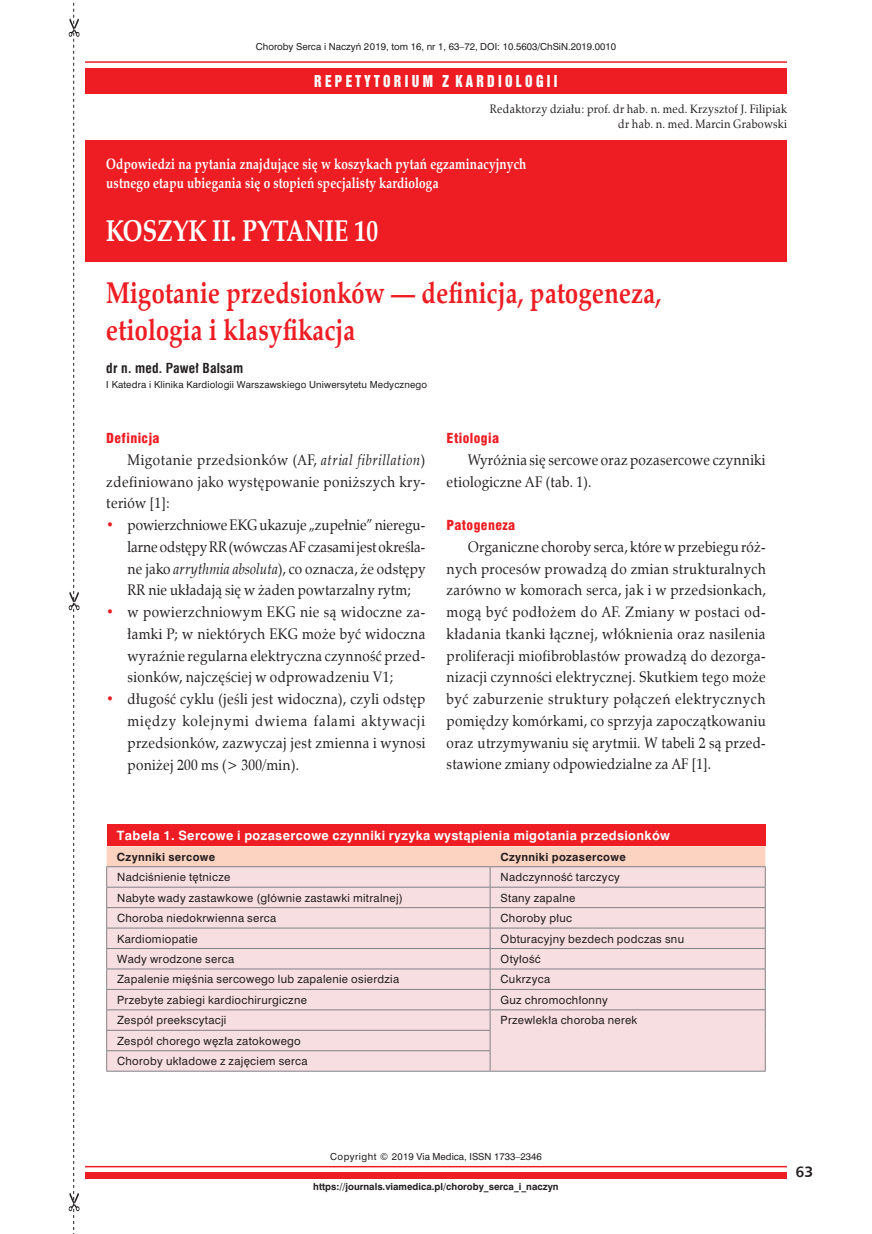
<style>
.page{position:relative;width:872px;height:1234px;background:#fff}
.page>*{position:absolute;margin:0;border:0;box-sizing:border-box;transform-origin:0 0}
._04_-_Tytul_art{font:700 30px/36.6px "Zapf Calligr EU";letter-spacing:.01em;color:#ee1d23;scale:.8 1}
._03_-_PYTANIE_i_KOSZ{font:700 30px "Zapf Calligr EU";color:#fff;scale:.8 1}
.TXT2_-_Tekst_-_nastę{font:15px/21.8px "Zapf Calligr EU";letter-spacing:.02em;color:#231f20;text-align:justify;scale:.9 1}
._02_-_Nad_Tytułem{font:700 15px/18.3px "Zapf Calligr EU";letter-spacing:.01em;color:#fff;scale:.8 1}
.t1{font:15px "Swis 921 EU";color:#fff;scale:.9 1}
.t2{font:700 15px "Humnst 777 EU";color:#231f20}
.S_-_Śródtytuł_1{font:13.5px "Swis 721 Blk Cn EU";letter-spacing:.025em;color:#ee1d23}
._01_-_Autorzy{font:700 13.5px "Swis 721 Cn EU";letter-spacing:.01em;color:#231f20}
.redaktorzy_działu{font:12px "Zapf Calligr EU";letter-spacing:.025em;color:#231f20;scale:.9 1}
.T1_-_Tabela_-_tytuł{font:700 12px "Swis 721 PL";letter-spacing:.03em;color:#fff}
.T3_-_Tabela_-_tekst{font:10.5px "Swis 721 PL";letter-spacing:.03em;color:#231f20}
.T2_-_Tabela_-_nagłów{font:700 10.5px "Swis 721 PL";letter-spacing:.03em;color:#231f20}
._02_-_Kliniki{font:9px "Swis 721 PL";letter-spacing:.015em;color:#231f20}
.t3{font:700 9px "Swis 721 PL";color:#231f20}
.s1{font-style:italic}
.s2{font-weight:700;color:#ee1d23}
</style>
<div class="page">
<div style="left:85px;top:1171px;width:702px;height:7px;background:#ee1d23"></div>
<hr style="left:85px;top:1165px;width:702px;height:2px;background:#ee1d23">
<div style="left:85px;top:68px;width:702px;height:26px;background:#ee1d23"></div>
<hr style="left:85px;top:61px;width:702px;height:2px;background:#ee1d23">
<svg style="left:69px;top:2px;width:10px;height:1228px"></svg>
<div style="left:85px;top:140px;width:702px;height:121px;background:#ee1d23"></div>
<div style="left:85px;top:197px;width:702px;height:65px;background:#ee1d23"></div>
<div style="left:107px;top:824px;width:658px;height:22px;background:#ee1d23"></div>
<svg style="left:106px;top:846px;width:660px;height:224px;background:#efd7d7"></svg>
<hr style="left:106px;top:1070px;width:384px;height:1px;background:#808285">
<hr style="left:490px;top:1070px;width:275px;height:1px;background:#808285">
<p class="_02_-_Kliniki" style="left:256px;top:40px;width:361px">Choroby Serca i Naczyń 2019, tom 16, nr 1, 63–72, DOI: 10.5603/ChSiN.2019.0010</p>
<p class="t1" style="left:314px;top:71px;width:272px">R E P E T Y T O R I U M Z K A R D I O L O G I I</p>
<p class="redaktorzy_działu" style="left:490px;top:101px;width:332px">Redaktorzy działu: prof. dr hab. n. med. Krzysztof J. Filipiak</p>
<p class="redaktorzy_działu" style="left:618px;top:116px;width:189px">dr hab. n. med. Marcin Grabowski</p>
<p class="_02_-_Nad_Tytułem" style="left:106px;top:156px;width:527px">Odpowiedzi na pytania znajdujące się w koszykach pytań egzaminacyjnych ustnego etapu ubiegania się o stopień specjalisty kardiologa</p>
<p class="_03_-_PYTANIE_i_KOSZ" style="left:106px;top:212px;width:341px">KOSZYK II. PYTANIE 10</p>
<p class="_04_-_Tytul_art" style="left:106px;top:276px;width:695px">Migotanie przedsionków — definicja, patogeneza, etiologia i klasyfikacja</p>
<p class="_01_-_Autorzy" style="left:106px;top:360px;width:138px">dr n. med. Paweł Balsam</p>
<p class="_02_-_Kliniki" style="left:106px;top:379px;width:322px">I Katedra i Klinika Kardiologii Warszawskiego Uniwersytetu Medycznego</p>
<p class="S_-_Śródtytuł_1" style="left:106px;top:429px;width:55px">Definicja</p>
<p class="TXT2_-_Tekst_-_nastę" style="left:106px;top:449px;width:356px;text-indent:21px">Migotanie przedsionków (AF, <span class="s1">atrial fibrillation</span>) zdefiniowano jako występowanie poniższych kry&shy;teriów [1]:</p>
<p class="TXT2_-_Tekst_-_nastę" style="left:128px;top:514px;width:332px;text-indent:-21px"><span class="s2">•</span> powierzchniowe EKG ukazuje „zupełnie” nieregu&shy;larne odstępy RR (wówczas AF czasami jest określa&shy;ne jako <span class="s1">arrythmia absoluta</span>), co oznacza, że odstępy RR nie układają się w żaden powtarzalny rytm;</p>
<p class="TXT2_-_Tekst_-_nastę" style="left:128px;top:601px;width:332px;text-indent:-21px"><span class="s2">•</span> w powierzchniowym EKG nie są widoczne za&shy;łamki P; w niektórych EKG może być widoczna wyraźnie regularna elektryczna czynność przed&shy;sionków, najczęściej w odprowadzeniu V1;</p>
<p class="TXT2_-_Tekst_-_nastę" style="left:128px;top:688px;width:332px;text-indent:-21px"><span class="s2">•</span> długość cyklu (jeśli jest widoczna), czyli odstęp między kolejnymi dwiema falami aktywacji przedsionków, zazwyczaj jest zmienna i wynosi poniżej 200 ms (&gt; 300/min).</p>
<p class="S_-_Śródtytuł_1" style="left:446px;top:429px;width:54px">Etiologia</p>
<p class="TXT2_-_Tekst_-_nastę" style="left:446px;top:449px;width:356px;text-indent:21px">Wyróżnia się sercowe oraz pozasercowe czynniki etiologiczne AF (tab. 1).</p>
<p class="S_-_Śródtytuł_1" style="left:446px;top:516px;width:70px">Patogeneza</p>
<p class="TXT2_-_Tekst_-_nastę" style="left:446px;top:536px;width:356px;text-indent:21px">Organiczne choroby serca, które w przebiegu róż&shy;nych procesów prowadzą do zmian strukturalnych zarówno w komorach serca, jak i w przedsionkach, mogą być podłożem do AF. Zmiany w postaci od&shy;kładania tkanki łącznej, włóknienia oraz nasilenia proliferacji miofibroblastów prowadzą do dezorga&shy;nizacji czynności elektrycznej. Skutkiem tego może być zaburzenie struktury połączeń elektrycznych pomiędzy komórkami, co sprzyja zapoczątkowaniu oraz utrzymywaniu się arytmii. W tabeli 2 są przed&shy;stawione zmiany odpowiedzialne za AF [1].</p>
<p class="T1_-_Tabela_-_tytuł" style="left:117px;top:827px;width:554px">Tabela 1. Sercowe i pozasercowe czynniki ryzyka wystąpienia migotania przedsionków</p>
<p class="T2_-_Tabela_-_nagłów" style="left:117px;top:849px;width:100px">Czynniki sercowe</p>
<p class="T2_-_Tabela_-_nagłów" style="left:500px;top:849px;width:127px">Czynniki pozasercowe</p>
<p class="T3_-_Tabela_-_tekst" style="left:117px;top:870px;width:115px">Nadciśnienie tętnicze</p>
<p class="T3_-_Tabela_-_tekst" style="left:500px;top:870px;width:121px">Nadczynność tarczycy</p>
<p class="T3_-_Tabela_-_tekst" style="left:117px;top:890px;width:287px">Nabyte wady zastawkowe (głównie zastawki mitralnej)</p>
<p class="T3_-_Tabela_-_tekst" style="left:500px;top:890px;width:76px">Stany zapalne</p>
<p class="T3_-_Tabela_-_tekst" style="left:117px;top:910px;width:160px">Choroba niedokrwienna serca</p>
<p class="T3_-_Tabela_-_tekst" style="left:500px;top:910px;width:73px">Choroby płuc</p>
<p class="T3_-_Tabela_-_tekst" style="left:117px;top:931px;width:82px">Kardiomiopatie</p>
<p class="T3_-_Tabela_-_tekst" style="left:500px;top:931px;width:185px">Obturacyjny bezdech podczas snu</p>
<p class="T3_-_Tabela_-_tekst" style="left:117px;top:951px;width:118px">Wady wrodzone serca</p>
<p class="T3_-_Tabela_-_tekst" style="left:500px;top:951px;width:42px">Otyłość</p>
<p class="T3_-_Tabela_-_tekst" style="left:117px;top:972px;width:283px">Zapalenie mięśnia sercowego lub zapalenie osierdzia</p>
<p class="T3_-_Tabela_-_tekst" style="left:500px;top:972px;width:51px">Cukrzyca</p>
<p class="T3_-_Tabela_-_tekst" style="left:117px;top:992px;width:191px">Przebyte zabiegi kardiochirurgiczne</p>
<p class="T3_-_Tabela_-_tekst" style="left:500px;top:992px;width:109px">Guz chromochłonny</p>
<p class="T3_-_Tabela_-_tekst" style="left:117px;top:1013px;width:111px">Zespół preekscytacji</p>
<p class="T3_-_Tabela_-_tekst" style="left:500px;top:1013px;width:138px">Przewlekła choroba nerek</p>
<p class="T3_-_Tabela_-_tekst" style="left:117px;top:1033px;width:185px">Zespół chorego węzła zatokowego</p>
<p class="T3_-_Tabela_-_tekst" style="left:117px;top:1053px;width:192px">Choroby układowe z zajęciem serca</p>
<p class="_02_-_Kliniki" style="left:330px;top:1150px;width:213px">Copyright © 2019 Via Medica, ISSN 1733–2346</p>
<p class="t3" style="left:313px;top:1180px;width:247px">https://journals.viamedica.pl/choroby_serca_i_naczyn</p>
<p class="t2" style="left:795px;top:1162px;width:20px">63</p>
</div>
